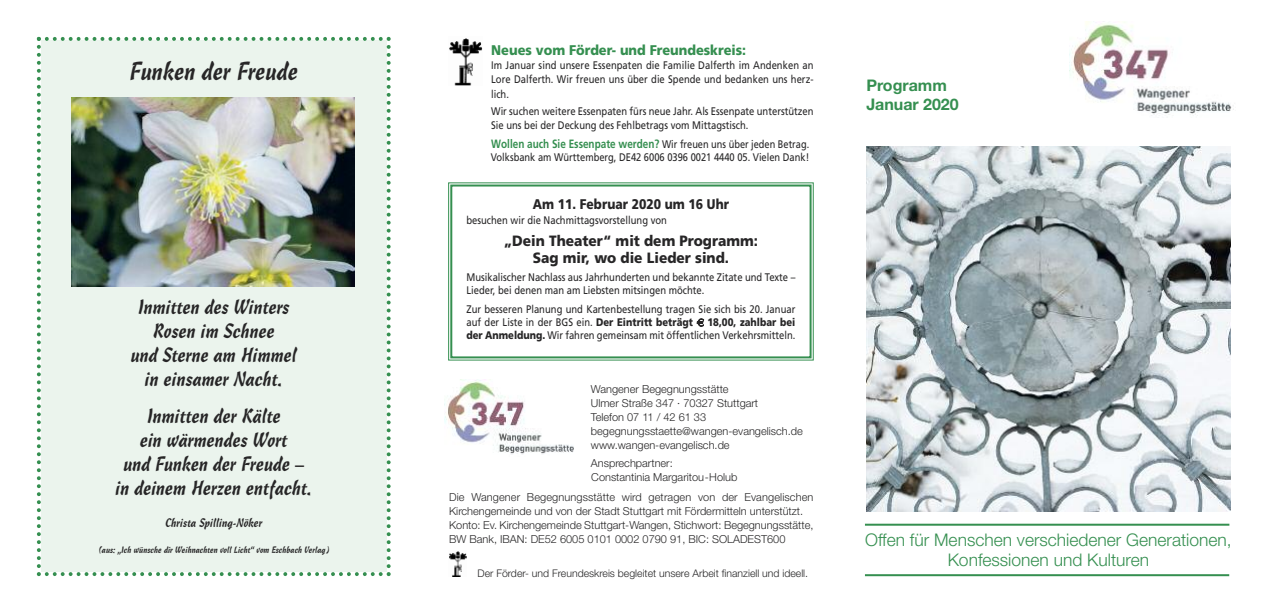
<style>
.page{position:relative;width:1270px;height:613px;background:#fff}
.page>*{position:absolute;margin:0;border:0;box-sizing:border-box;transform-origin:0 0}
.t1{font:25px "Cascade Script";color:#272627;scale:.9 1}
.t2{font:20px/24px "Cascade Script";color:#272627;text-align:center;scale:.9 1}
.t3{font:300 17.4px/20px "Helvetica Neue";color:#358f50;text-align:center}
.t4{font:700 16px/19.2px "Helvetica Neue East A";color:#358f50}
.t5{font:900 14.9px/17px "Frutiger";color:#272627;text-align:center;scale:.92 1}
.t6{font:900 14px "Frutiger";color:#358f50;scale:.92 1}
.t7{font:900 14px "Frutiger";color:#272627;scale:.86 1}
.t8{font:700 12px "Frutiger";color:#358f50;scale:.83 1}
.t9{font:12px "Cascade Script";color:#272627;scale:.9 1}
.t10{font:11px/14px "Frutiger";color:#272627;scale:.86 1}
.t11{font:300 11px/14px "Helvetica Neue";color:#272627}
.t12{font:11px "Frutiger";color:#272627;scale:.85 1}
.t13{font:300 10.5px "Helvetica Neue";color:#272627}
.t14{font:9px "Cascade Script";color:#272627;scale:.9 1}
.s1{font-weight:400;font-size:11px;color:#272627}
.s2{font-weight:900}
</style>
<div class="page">
<div style="left:37px;top:37px;width:354px;height:538px;background:#ebf4ed"></div>
<img style="left:1069px;top:22px;width:165px;height:94px">
<img style="left:866px;top:146px;width:364px;height:364px">
<hr style="left:865px;top:523px;width:364px;height:2px;background:#358f50">
<hr style="left:865px;top:574px;width:364px;height:2px;background:#358f50">
<img style="left:445px;top:379px;width:129px;height:76px">
<img style="left:449px;top:551px;width:17px;height:25px">
<img style="left:449px;top:38px;width:34px;height:47px">
<div style="left:448px;top:182px;width:366px;height:178px;border:1px solid #358f50"></div>
<div style="left:450px;top:184px;width:362px;height:174px;border:2px solid #358f50"></div>
<img style="left:71px;top:97px;width:283px;height:189px">
<h1 class="t1" style="left:129px;top:61px;width:189px">Funken der Freude</h1>
<h2 class="t2" style="left:131px;top:296px;width:186px">Inmitten des Winters<br>Rosen im Schnee<br>und Sterne am Himmel in einsamer Nacht.</h2>
<h2 class="t2" style="left:115px;top:405px;width:220px">Inmitten der Kälte<br>ein wärmendes Wort<br>und Funken der Freude – in deinem Herzen entfacht.</h2>
<p class="t9" style="left:165px;top:517px;width:109px">Christa Spilling-Nöker</p>
<p class="t14" style="left:97px;top:545px;width:260px">(aus: „Ich wünsche dir Weihnachten voll Licht“ vom Eschbach Verlag)</p>
<p class="t6" style="left:491px;top:45px;width:279px">Neues vom Förder- und Freundeskreis:</p>
<p class="t10" style="left:491px;top:59px;width:376px;text-align:justify">Im Januar sind unsere Essenpaten die Familie Dalferth im Andenken an Lore Dalferth. Wir freuen uns über die Spende und bedanken uns herz&shy;lich.</p>
<p class="t10" style="left:491px;top:104px;width:376px">Wir suchen weitere Essenpaten fürs neue Jahr. Als Essenpate unterstützen<br>Sie uns bei der Deckung des Fehlbetrags vom Mittagstisch.</p>
<p class="t8" style="left:491px;top:136px;width:385px">Wollen auch Sie Essenpate werden? <span class="s1">Wir freuen uns über jeden Betrag.</span></p>
<p class="t12" style="left:491px;top:153px;width:376px">Volksbank am Württemberg, DE42 6006 0396 0021 4440 05. Vielen Dank!</p>
<p class="t7" style="left:533px;top:199px;width:230px">Am 11. Februar 2020 um 16 Uhr</p>
<p class="t10" style="left:466px;top:214px;width:235px">besuchen wir die Nachmittagsvorstellung von</p>
<h3 class="t5" style="left:504px;top:234px;width:278px">„Dein Theater“ mit dem Programm:<br>Sag mir, wo die Lieder sind.</h3>
<p class="t10" style="left:466px;top:272px;width:384px;line-height:13px">Musikalischer Nachlass aus Jahrhunderten und bekannte Zitate und Texte –<br>Lieder, bei denen man am Liebsten mitsingen möchte.</p>
<p class="t10" style="left:466px;top:304px;width:384px;line-height:13px">Zur besseren Planung und Kartenbestellung tragen Sie sich bis 20. Januar auf der Liste in der BGS ein. <span class="s2">Der Eintritt beträgt</span></p>
<p class="t10" style="left:466px;top:317px;width:384px;line-height:13px;text-align:right"><span class="s2">18,00, zahlbar bei<br>der Anmeldung.</span> Wir fahren gemeinsam mit öffentlichen Verkehrsmitteln.</p>
<p class="t11" style="left:591px;top:381px;width:213px">Wangener Begegnungsstätte<br>Ulmer Straße 347 · 70327 Stuttgart<br>Telefon 07 11 / 42 61 33 begegnungsstaette@wangen-evangelisch.de www.wangen-evangelisch.de</p>
<p class="t11" style="left:591px;top:455px;width:148px">Ansprechpartner:<br>Constantinia Margaritou-Holub</p>
<p class="t11" style="left:449px;top:489px;width:366px">Die Wangener Begegnungsstätte wird getragen von der Evangelischen Kirchengemeinde und von der Stadt Stuttgart mit Fördermitteln unterstützt.<br>Konto: Ev. Kirchengemeinde Stuttgart-Wangen, Stichwort: Begegnungsstätte, BW Bank, IBAN: DE52 6005 0101 0002 0790 91, BIC: SOLADEST600</p>
<p class="t13" style="left:477px;top:564px;width:332px">Der Förder- und Freundeskreis begleitet unsere Arbeit finanziell und ideell.</p>
<h3 class="t4" style="left:866px;top:77px;width:94px">Programm<br>Januar 2020</h3>
<h3 class="t3" style="left:865px;top:528px;width:368px">Offen für Menschen verschiedener Generationen,<br>Konfessionen und Kulturen</h3>
</div>
